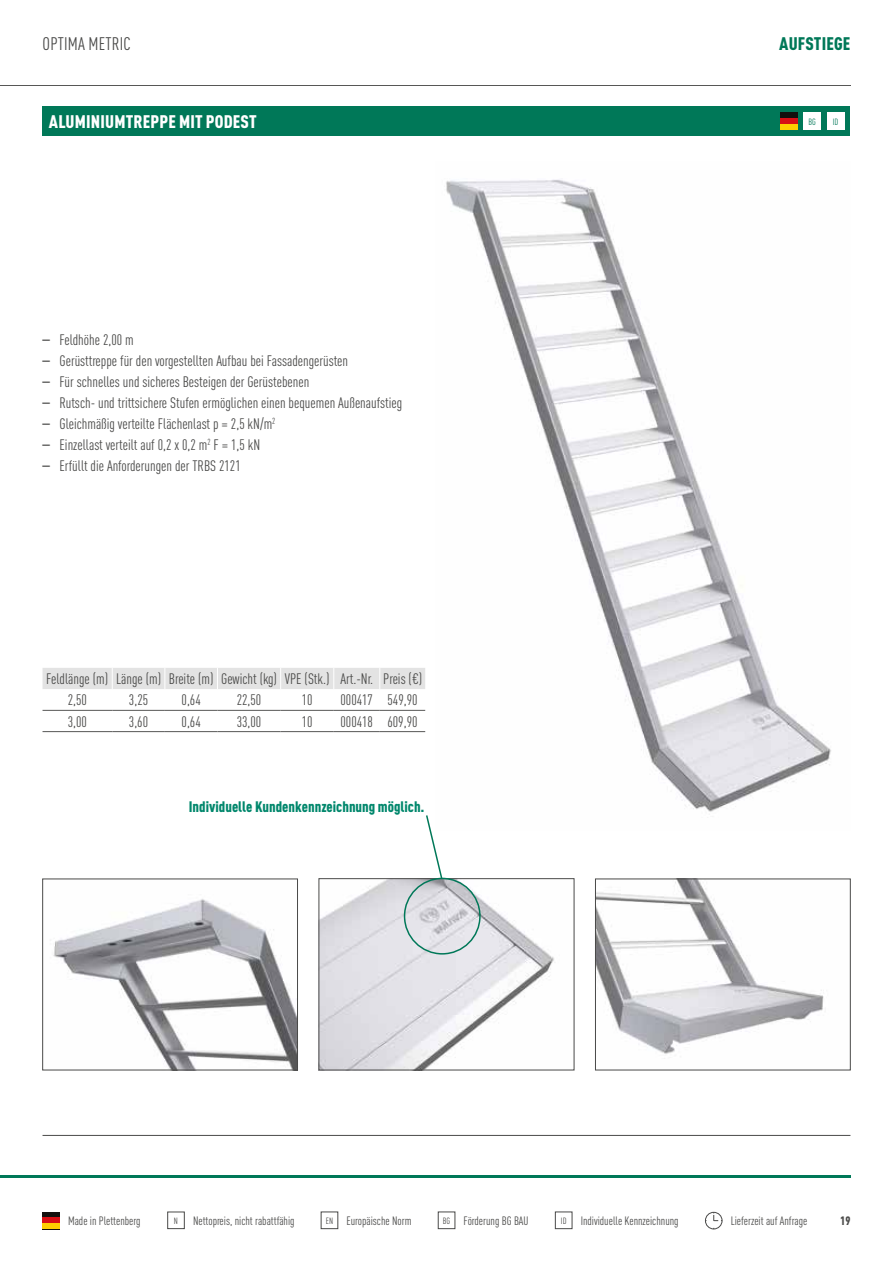
<style>
.page{position:relative;width:893px;height:1263px;background:#fff}
.page>*{position:absolute;margin:0;border:0;box-sizing:border-box;transform-origin:0 0}
.t1{font:900 condensed 18px "DIN Pro";letter-spacing:.01em;color:#fff}
.t2{font:condensed 18px "DIN Pro";letter-spacing:.01em;color:#4a4a49}
.t3{font:900 condensed 18px "DIN Pro";letter-spacing:.01em;color:#007858}
.t4{font:condensed 15px/21.1px "DIN Pro";color:#4a4a49}
.t5{font:900 condensed 15px "DIN Pro";color:#00876c}
.t6{font:condensed 12px "DIN Pro";color:#4a4a49}
.t7{font:900 condensed 12px "DIN Pro";color:#4a4a49}
.t8{font:condensed 9px "DIN Pro";color:#007858}
.s1{font-family:"Helvetica"}
.s2{font-size:9px}
</style>
<div class="page">
<hr style="left:0;top:1176px;width:850px;height:2px;background:#007858">
<hr style="left:0;top:85px;width:850px;height:1px;background:#575756">
<div style="left:438px;top:1212px;width:17px;height:17px;border:1px solid #4a4a49"></div>
<div style="left:321px;top:1212px;width:17px;height:17px;border:1px solid #4a4a49"></div>
<div style="left:705px;top:1212px;width:17px;height:17px;border:1px solid #4a4a49;border-radius:50%"></div>
<svg style="left:713px;top:1212px;width:9px;height:9px"></svg>
<div style="left:555px;top:1212px;width:17px;height:17px;border:1px solid #4a4a49"></div>
<div style="left:167px;top:1212px;width:17px;height:17px;border:1px solid #4a4a49"></div>
<svg style="left:43px;top:1212px;width:17px;height:6px"></svg>
<div style="left:43px;top:1218px;width:17px;height:11px;background:#d70f15"></div>
<div style="left:43px;top:1223px;width:17px;height:6px;background:#fecf00"></div>
<div style="left:43px;top:106px;width:807px;height:30px;background:#007858"></div>
<div style="left:827px;top:113px;width:17px;height:17px;background:#fff"></div>
<div style="left:804px;top:113px;width:17px;height:17px;background:#fff"></div>
<div style="left:780px;top:113px;width:17px;height:17px;background:#12100d"></div>
<div style="left:780px;top:118px;width:17px;height:12px;background:#d70f15"></div>
<div style="left:780px;top:124px;width:17px;height:6px;background:#fecf00"></div>
<img style="left:446px;top:179px;width:385px;height:633px">
<hr style="left:43px;top:710px;width:69px;height:1px;background:#575756">
<hr style="left:112px;top:710px;width:53px;height:1px;background:#575756">
<hr style="left:165px;top:710px;width:52px;height:1px;background:#575756">
<hr style="left:217px;top:710px;width:64px;height:1px;background:#575756">
<hr style="left:334px;top:710px;width:46px;height:1px;background:#575756">
<hr style="left:380px;top:710px;width:45px;height:1px;background:#575756">
<hr style="left:281px;top:710px;width:53px;height:1px;background:#575756">
<hr style="left:43px;top:731px;width:69px;height:1px;background:#575756">
<hr style="left:112px;top:731px;width:53px;height:1px;background:#575756">
<hr style="left:165px;top:731px;width:52px;height:1px;background:#575756">
<hr style="left:217px;top:731px;width:64px;height:1px;background:#575756">
<hr style="left:334px;top:731px;width:46px;height:1px;background:#575756">
<hr style="left:380px;top:731px;width:45px;height:1px;background:#575756">
<hr style="left:281px;top:731px;width:53px;height:1px;background:#575756">
<div style="left:43px;top:668px;width:382px;height:21px;background:#e3e3e3"></div>
<hr style="left:43px;top:1135px;width:807px;height:1px;background:#4a4a49">
<img style="left:53px;top:899px;width:243px;height:169px">
<div style="left:43px;top:879px;width:255px;height:191px;border:1px solid #4a4a49"></div>
<img style="left:597px;top:881px;width:227px;height:178px">
<img style="left:321px;top:880px;width:233px;height:188px">
<div style="left:404px;top:878px;width:77px;height:76px;border:2px solid #007858;border-radius:50%"></div>
<svg style="left:425px;top:815px;width:19px;height:65px"></svg>
<p class="t2" style="left:43px;top:31px;width:90px">OPTIMA METRIC</p>
<p class="t3" style="left:779px;top:30px;width:73px">AUFSTIEGE</p>
<p class="t1" style="left:49px;top:108px;width:209px">ALUMINIUMTREPPE MIT PODEST</p>
<p class="t4" style="left:43px;top:328px;width:93px"><span class="s1">–</span> Feldhöhe 2,00 m</p>
<p class="t4" style="left:43px;top:349px;width:307px"><span class="s1">–</span> Gerüsttreppe für den vorgestellten Aufbau bei Fassadengerüsten</p>
<p class="t4" style="left:43px;top:370px;width:268px"><span class="s1">–</span> Für schnelles und sicheres Besteigen der Gerüstebenen</p>
<p class="t4" style="left:43px;top:391px;width:361px"><span class="s1">–</span> Rutsch- und trittsichere Stufen ermöglichen einen bequemen Außenaufstieg</p>
<p class="t4" style="left:43px;top:412px;width:234px"><span class="s1">–</span> Gleichmäßig verteilte Flächenlast p = 2,5 kN/m<sup>2</sup></p>
<p class="t4" style="left:43px;top:433px;width:219px"><span class="s1">–</span> Einzellast verteilt auf 0,2 x 0,2 m<sup>2</sup> F = 1,5 kN</p>
<p class="t4" style="left:43px;top:454px;width:200px"><span class="s1">–</span> Erfüllt die Anforderungen der TRBS 2121</p>
<p class="t4" style="left:68px;top:667px;width:356px;text-indent:-22px">Feldlänge (m) Länge (m) Breite (m) Gewicht (kg) VPE (Stk.) Art.-Nr. Preis (€)<br>2,50</p>
<p class="t4" style="left:129px;top:688px;width:21px">3,25</p>
<p class="t4" style="left:182px;top:688px;width:21px">0,64</p>
<p class="t4" style="left:237px;top:688px;width:26px">22,50</p>
<p class="t4" style="left:302px;top:688px;width:12px">10</p>
<p class="t4" style="left:341px;top:688px;width:78px">000417 549,90</p>
<p class="t4" style="left:68px;top:710px;width:21px">3,00</p>
<p class="t4" style="left:129px;top:710px;width:21px">3,60</p>
<p class="t4" style="left:182px;top:710px;width:21px">0,64</p>
<p class="t4" style="left:237px;top:710px;width:26px">33,00</p>
<p class="t4" style="left:302px;top:710px;width:12px">10</p>
<p class="t4" style="left:341px;top:710px;width:78px">000418 609,90</p>
<p class="t5" style="left:189px;top:795px;width:237px">Individuelle Kundenkennzeichnung möglich.</p>
<p class="t8" style="left:808px;top:115px;width:9px">BG</p>
<p class="t8" style="left:833px;top:115px;width:7px">ID</p>
<p class="t6" style="left:68px;top:1213px;width:74px">Made in Plettenberg</p>
<p class="t6" style="left:174px;top:1212px;width:122px"><span class="s2">N</span> Nettopreis, nicht rabattfähig</p>
<p class="t6" style="left:326px;top:1212px;width:87px"><span class="s2">EN</span> Europäische Norm</p>
<p class="t6" style="left:443px;top:1212px;width:87px"><span class="s2">BG</span> Förderung BG BAU</p>
<p class="t6" style="left:561px;top:1212px;width:119px"><span class="s2">ID</span> Individuelle Kennzeichnung</p>
<p class="t6" style="left:731px;top:1213px;width:78px">Lieferzeit auf Anfrage</p>
<p class="t7" style="left:840px;top:1212px;width:12px">19</p>
</div>
